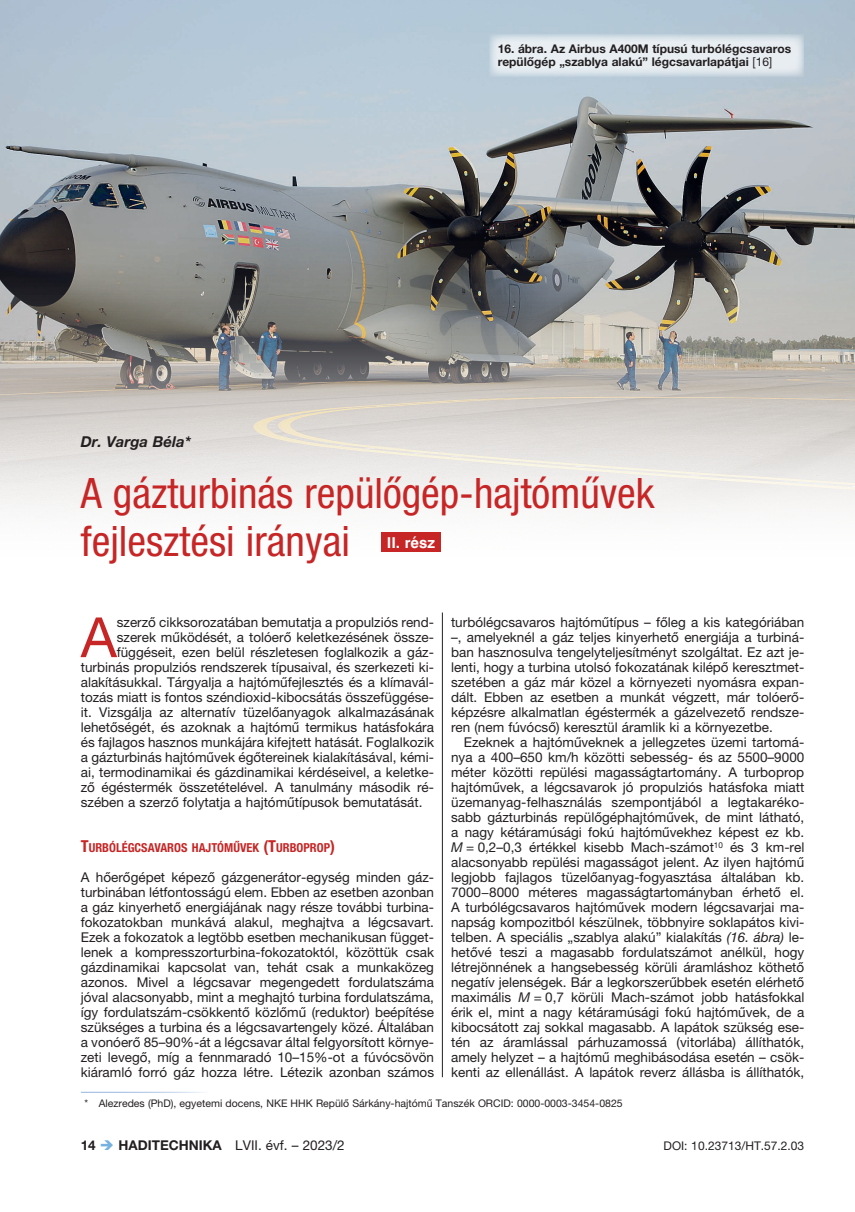
<style>
.page{position:relative;width:855px;height:1212px;background:#fff}
.page>*{position:absolute;margin:0;border:0;box-sizing:border-box;transform-origin:0 0}
.t1{font:55.5px "Helvetica Neue LT Pro";color:#c62626}
.t2{font:condensed 42px/48px "Helvetica Neue LT Pro";color:#c62626}
.t3{font:italic 700 15px "Helvetica Neue LT Pro";color:#231f20}
.t4{font:15px "Swiss 721 HU Bold";color:#fff}
.t5{font:13.5px/15px "Helvetica Neue LT Pro";color:#231f20;text-align:justify}
.t6{font:700 condensed 12.3px "Helvetica Neue LT Pro";color:#c62626}
.t7{font:700 12px/13.5px "Helvetica Neue LT Pro";color:#231f20}
.t8{font:12px "Helvetica Neue LT Pro";color:#231f20}
.t9{font:10.5px "Helvetica Neue LT Pro";color:#231f20}
.s1{font-weight:400}
.s2{font-size:16.5px}
.s3{font-style:italic}
.s4{color:#fff}
.s5{font-weight:700}
.s6{color:#76b1df}
</style>
<div class="page">
<img style="left:0;top:0;width:855px;height:552px">
<div style="left:381px;top:532px;width:59px;height:20px;background:#c62626"></div>
<svg style="left:489px;top:34px;width:315px;height:43px;background:#e0e7ed"></svg>
<hr style="left:442px;top:612px;width:1px;height:465px;background:#231f20">
<p class="t7" style="left:497px;top:42px;width:295px">16. ábra. Az Airbus A400M típusú turbólégcsavaros repülőgép „szablya alakú” légcsavarlapátjai <span class="s1">[16]</span></p>
<p class="t3" style="left:81px;top:432px;width:112px">Dr. Varga Béla*</p>
<h2 class="t2" style="left:81px;top:468px;width:575px">A gázturbinás repülőgép-hajtóművek fejlesztési irányai</h2>
<p class="t4" style="left:387px;top:534px;width:50px">II. rész</p>
<h1 class="t1" style="left:81px;top:604px;width:37px">A</h1>
<p class="t5" style="left:117px;top:615px;width:319px">szerző cikksorozatában bemutatja a propulziós rend-</p>
<p class="t5" style="left:117px;top:630px;width:319px">szerek működését, a tolóerő keletkezésének össze-</p>
<p class="t5" style="left:117px;top:645px;width:319px">függéseit, ezen belül részletesen foglalkozik a gáz-</p>
<p class="t5" style="left:81px;top:660px;width:355px">turbinás propulziós rendszerek típusaival, és szerkezeti ki-</p>
<p class="t5" style="left:81px;top:675px;width:355px">alakításukkal. Tárgyalja a hajtóműfejlesztés és a klímavál-</p>
<p class="t5" style="left:81px;top:690px;width:355px">tozás miatt is fontos széndioxid-kibocsátás összefüggése-</p>
<p class="t5" style="left:81px;top:705px;width:355px">it. Vizsgálja az alternatív tüzelőanyagok alkalmazásának</p>
<p class="t5" style="left:81px;top:720px;width:355px">lehetőségét, és azoknak a hajtómű termikus hatásfokára</p>
<p class="t5" style="left:81px;top:735px;width:355px">és fajlagos hasznos munkájára kifejtett hatását. Foglalkozik</p>
<p class="t5" style="left:81px;top:750px;width:355px">a gázturbinás hajtóművek égőtereinek kialakításával, kémi-</p>
<p class="t5" style="left:81px;top:765px;width:355px">ai, termodinamikai és gázdinamikai kérdéseivel, a keletke-</p>
<p class="t5" style="left:81px;top:780px;width:355px">ző égéstermék összetételével. A tanulmány második ré-</p>
<p class="t5" style="left:81px;top:795px;width:343px">szében a szerző folytatja a hajtóműtípusok bemutatását.</p>
<p class="t6" style="left:81px;top:840px;width:256px"><span class="s2">T</span>URBÓLÉGCSAVAROS HAJTÓMŰVEK <span class="s2">(T</span>URBOPROP<span class="s2">)</span></p>
<p class="t5" style="left:81px;top:870px;width:355px">A hőerőgépet képező gázgenerátor-egység minden gáz&shy;turbinában létfontosságú elem. Ebben az esetben azonban a gáz kinyerhető energiájának nagy része további turbina&shy;fokozatokban munkává alakul, meghajtva a légcsavart.<br>Ezek a fokozatok a legtöbb esetben mechanikusan függet&shy;lenek a kompresszorturbina-fokozatoktól, közöttük csak gázdinamikai kapcsolat van, tehát csak a munkaközeg azonos. Mivel a légcsavar megengedett fordulatszáma jóval alacsonyabb, mint a meghajtó turbina fordulatszáma, így fordulatszám-csökkentő közlőmű (reduktor) beépítése szükséges a turbina és a légcsavartengely közé. Általában a vonóerő 85–90%-át a légcsavar által felgyorsított környe&shy;zeti levegő, míg a fennmaradó 10–15%-ot a fúvócsövön kiáramló forró gáz hozza létre. Létezik azonban számos</p>
<p class="t5" style="left:451px;top:615px;width:355px">turbólégcsavaros hajtóműtípus – főleg a kis kategóriában –, amelyeknél a gáz teljes kinyerhető energiája a turbiná&shy;ban hasznosulva tengelyteljesítményt szolgáltat. Ez azt je&shy;lenti, hogy a turbina utolsó fokozatának kilépő keresztmet&shy;szetében a gáz már közel a környezeti nyomásra expan&shy;dált. Ebben az esetben a munkát végzett, már tolóerő&shy;képzésre alkalmatlan égéstermék a gázelvezető rendsze&shy;ren (nem fúvócső) keresztül áramlik ki a környezetbe.</p>
<p class="t5" style="left:451px;top:735px;width:355px;text-indent:13px">Ezeknek a hajtóműveknek a jellegzetes üzemi tartomá&shy;nya a 400–650 km/h közötti sebesség- és az 5500–9000 méter közötti repülési magasságtartomány. A turboprop hajtóművek, a légcsavarok jó propulziós hatásfoka miatt üzemanyag-felhasználás szempontjából a legtakaréko&shy;sabb gázturbinás repülőgéphajtóművek, de mint látható, a nagy kétáramúsági fokú hajtóművekhez képest ez kb.<br><span class="s3">M</span> = 0,2–0,3 értékkel kisebb Mach-számot<sup>10</sup> és 3 km-rel alacsonyabb repülési magasságot jelent. Az ilyen hajtómű legjobb fajlagos tüzelőanyag-fogyasztása általában kb.<br>7000−8000 méteres magasságtartományban érhető el.<br>A turbólégcsavaros hajtóművek modern légcsavarjai ma&shy;napság kompozitból készülnek, többnyire soklapátos kivi&shy;telben. A speciális „szablya alakú” kialakítás <span class="s3">(16. ábra)</span> le&shy;hetővé teszi a magasabb fordulatszámot anélkül, hogy létrejönnének a hangsebesség körüli áramláshoz köthető negatív jelenségek. Bár a legkorszerűbbek esetén elérhető maximális <span class="s3">M</span> = 0,7 körüli Mach-számot jobb hatásfokkal érik el, mint a nagy kétáramúsági fokú hajtóművek, de a kibocsátott zaj sokkal magasabb. A lapátok szükség ese&shy;tén az áramlással párhuzamossá (vitorlába) állíthatók, amely helyzet – a hajtómű meghibásodása esetén – csök&shy;kenti az ellenállást. A lapátok reverz állásba is állíthatók,</p>
<p class="t9" style="left:81px;top:1097px;width:543px"><span class="s4">*</span>* Alezredes (PhD), egyetemi docens, NKE HHK Repülő Sárkány-hajtómű Tanszék ORCID: 0000-0003-3454-0825</p>
<p class="t5" style="left:81px;top:1137px;width:265px"><span class="s5">14</span> <span class="s6">➔</span> <span class="s5">HADITECHNIKA</span> LVII. évf. – 2023/2</p>
<p class="t8" style="left:663px;top:1138px;width:142px">DOI: 10.23713/HT.57.2.03</p>
</div>
